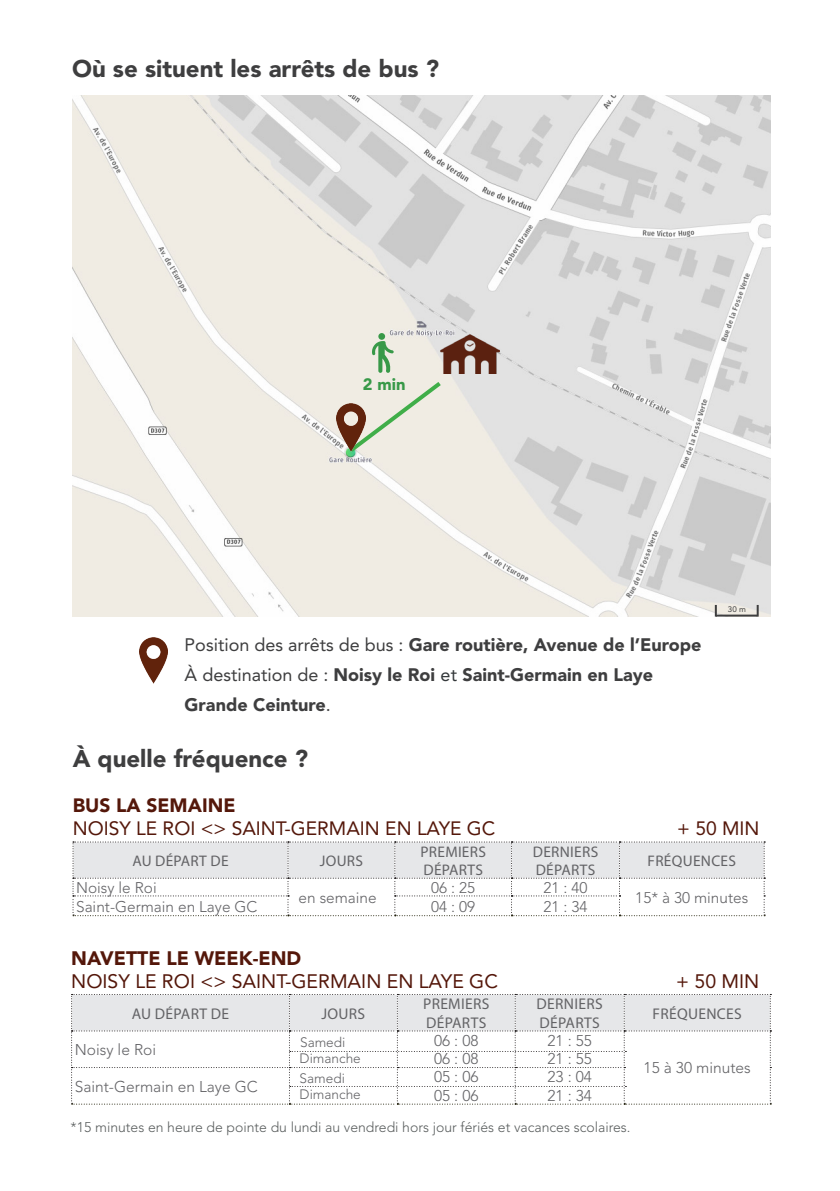
<style>
.page{position:relative;width:840px;height:1191px;background:#fff}
.page>*{position:absolute;margin:0;border:0;box-sizing:border-box;transform-origin:0 0}
.t1{font:900 24px "Avenir LT Std";color:#3e3e3f}
.t2{font:19.4px "Avenir LT Std";color:#54170a}
.t3{font:900 19.4px "Avenir LT Std";color:#54170a}
.t4{font:19.2px "Avenir LT Std";color:#54170a}
.t5{font:900 19.2px "Avenir LT Std";color:#54170a}
.t6{font:900 18px "Avenir LT Std";color:#3e3e3f}
.t7{font:900 16.4px "Avenir LT Std";color:#389948}
.t8{font:300 15.6px/18.6px "Avenir LT Std";color:#636366}
.t9{font:15.6px/18.6px "Myriad Pro";letter-spacing:.02em;color:#636366}
.t10{font:300 15.4px "Avenir LT Std";color:#636366}
.t11{font:15.4px/18.4px "Myriad Pro";letter-spacing:.02em;color:#636366}
.t12{font:300 14px "Avenir LT Std";color:#5a5e5e}
.t13{font:300 13.6px/16.2px "Avenir LT Std";color:#636366}
.t14{font:8px "Avenir LT Std";color:#3e3e3f}
.s1{font-weight:400}
.s2{font-weight:400;color:#333739}
</style>
<div class="page">
<img style="left:73px;top:96px;width:696px;height:520px">
<hr style="left:715px;top:614px;width:41px;height:2px;background:#3e3e3f">
<svg style="left:756px;top:605px;width:2px;height:11px"></svg>
<svg style="left:714px;top:605px;width:2px;height:11px"></svg>
<img style="left:139px;top:637px;width:28px;height:47px">
<img style="left:445px;top:334px;width:54px;height:39px">
<img style="left:336px;top:403px;width:9px;height:49px">
<svg style="left:73px;top:841px;width:691px;height:75px"></svg>
<svg style="left:71px;top:994px;width:699px;height:110px"></svg>
<svg style="left:345px;top:333px;width:100px;height:123px;background:#dbdccd"></svg>
<p class="t1" style="left:72px;top:55px;width:368px">Où se situent les arrêts de bus ?</p>
<p class="t7" style="left:363px;top:374px;width:44px">2 min</p>
<p class="t6" style="left:184px;top:634px;width:518px"><span class="s1">Position des arrêts de bus :</span> Gare routière, Avenue de l’Europe</p>
<p class="t6" style="left:184px;top:664px;width:470px"><span class="s1">À destination de :</span> Noisy le Roi <span class="s2">et</span> Saint-Germain en Laye</p>
<p class="t6" style="left:184px;top:694px;width:147px">Grande Ceinture<span class="s1">.</span></p>
<p class="t1" style="left:73px;top:744px;width:237px">À quelle fréquence ?</p>
<p class="t14" style="left:727px;top:604px;width:19px">30 m</p>
<p class="t5" style="left:73px;top:793px;width:164px">BUS LA SEMAINE</p>
<p class="t4" style="left:73px;top:817px;width:424px">NOISY LE ROI &lt;&gt; SAINT-GERMAIN EN LAYE GC</p>
<p class="t4" style="left:676px;top:817px;width:84px">+ 50 MIN</p>
<p class="t11" style="left:132px;top:851px;width:98px">AU DÉPART DE</p>
<p class="t11" style="left:319px;top:851px;width:45px">JOURS</p>
<p class="t11" style="left:420px;top:842px;width:67px">PREMIERS<br>DÉPARTS</p>
<p class="t11" style="left:532px;top:842px;width:67px">DERNIERS<br>DÉPARTS</p>
<p class="t11" style="left:647px;top:851px;width:90px">FRÉQUENCES</p>
<p class="t10" style="left:76px;top:878px;width:82px">Noisy le Roi</p>
<p class="t10" style="left:431px;top:878px;width:45px">06 : 25</p>
<p class="t10" style="left:543px;top:878px;width:45px">21 : 40</p>
<p class="t10" style="left:635px;top:888px;width:114px">15* à 30 minutes</p>
<p class="t10" style="left:298px;top:888px;width:80px">en semaine</p>
<p class="t10" style="left:76px;top:897px;width:183px">Saint-Germain en Laye GC</p>
<p class="t10" style="left:431px;top:897px;width:45px">04 : 09</p>
<p class="t10" style="left:543px;top:897px;width:45px">21 : 34</p>
<p class="t3" style="left:71px;top:946px;width:231px">NAVETTE LE WEEK-END</p>
<p class="t2" style="left:71px;top:970px;width:428px">NOISY LE ROI &lt;&gt; SAINT-GERMAIN EN LAYE GC</p>
<p class="t2" style="left:676px;top:970px;width:85px">+ 50 MIN</p>
<p class="t9" style="left:132px;top:1003px;width:99px">AU DÉPART DE</p>
<p class="t9" style="left:321px;top:1003px;width:45px">JOURS</p>
<p class="t9" style="left:423px;top:994px;width:68px">PREMIERS<br>DÉPARTS</p>
<p class="t9" style="left:536px;top:994px;width:68px">DERNIERS<br>DÉPARTS</p>
<p class="t9" style="left:652px;top:1003px;width:91px">FRÉQUENCES</p>
<p class="t8" style="left:75px;top:1040px;width:83px">Noisy le Roi</p>
<p class="t13" style="left:299px;top:1034px;width:63px">Samedi<br>Dimanche</p>
<p class="t8" style="left:434px;top:1031px;width:46px">06 : 08<br>06 : 08</p>
<p class="t8" style="left:547px;top:1031px;width:46px">21 : 55</p>
<p class="t8" style="left:547px;top:1049px;width:46px">21 : 55</p>
<p class="t8" style="left:643px;top:1058px;width:109px">15 à 30 minutes</p>
<p class="t8" style="left:75px;top:1077px;width:184px">Saint-Germain en Laye GC</p>
<p class="t13" style="left:299px;top:1070px;width:63px">Samedi<br>Dimanche</p>
<p class="t8" style="left:434px;top:1067px;width:46px">05 : 06<br>05 : 06</p>
<p class="t8" style="left:547px;top:1067px;width:46px">23 : 04</p>
<p class="t8" style="left:547px;top:1086px;width:46px">21 : 34</p>
<p class="t12" style="left:71px;top:1118px;width:561px">*15 minutes en heure de pointe du lundi au vendredi hors jour fériés et vacances scolaires.</p>
</div>
